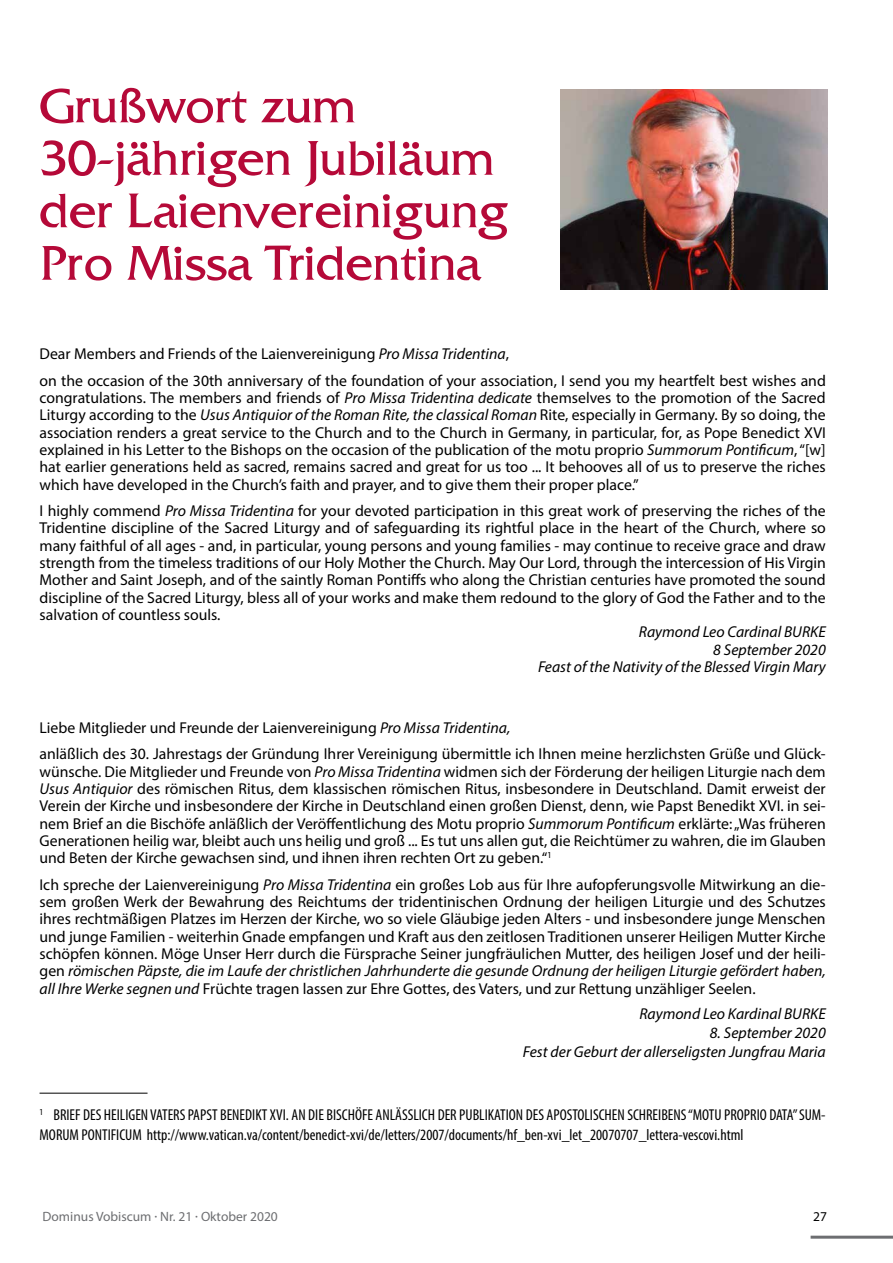
<style>
.page{position:relative;width:893px;height:1263px;background:#fff}
.page>*{position:absolute;margin:0;border:0;box-sizing:border-box;transform-origin:0 0}
.t1{font:51px/52.5px "Fritz Quadrata";color:#b50938}
.t2{font:15.75px/17.4px "Myriad Pro";color:#000;text-align:justify}
.t3{font:condensed 15.75px/20.2px "Myriad Pro";color:#000}
.t4{font:italic 15.75px/17.4px "Myriad Pro";color:#000;text-align:right}
.t5{font:13.5px "Myriad Pro";color:#6d6e71}
.t6{font:13.5px "Myriad Pro";color:#000}
.s1{font-style:italic}
</style>
<div class="page">
<hr style="left:811px;top:1236px;width:82px;height:3px;background:#6d6e71">
<hr style="left:40px;top:1093px;width:108px;height:1px;background:#000">
<img style="left:561px;top:90px;width:266px;height:200px">
<h1 class="t1" style="left:40px;top:80px;width:470px">Grußwort zum<br>30-jährigen Jubiläum der Laienvereinigung<br>Pro Missa Tridentina</h1>
<p class="t2" style="left:40px;top:341px;width:788px;line-height:26.2px">Dear Members and Friends of the Laienvereinigung <span class="s1">Pro Missa Tridentina</span>,<br>on the occasion of the 30th anniversary of the foundation of your association, I send you my heartfelt best wishes and</p>
<p class="t2" style="left:40px;top:389px;width:788px">congratulations. The members and friends of <span class="s1">Pro Missa Tridentina dedicate</span> themselves to the promotion of the Sacred Liturgy according to the <span class="s1">Usus Antiquior of the Roman Rite, the classical Roman</span> Rite, especially in Germany. By so doing, the association renders a great service to the Church and to the Church in Germany, in particular, for, as Pope Benedict XVI explained in his Letter to the Bishops on the occasion of the publication of the motu proprio <span class="s1">Summorum Pontificum</span>, “[w] hat earlier generations held as sacred, remains sacred and great for us too ... It behooves all of us to preserve the riches which have developed in the Church’s faith and prayer, and to give them their proper place.”</p>
<p class="t2" style="left:40px;top:502px;width:788px">I highly commend <span class="s1">Pro Missa Tridentina</span> for your devoted participation in this great work of preserving the riches of the Tridentine discipline of the Sacred Liturgy and of safeguarding its rightful place in the heart of the Church, where so many faithful of all ages - and, in particular, young persons and young families - may continue to receive grace and draw strength from the timeless traditions of our Holy Mother the Church. May Our Lord, through the intercession of His Virgin Mother and Saint Joseph, and of the saintly Roman Pontiffs who along the Christian centuries have promoted the sound discipline of the Sacred Liturgy, bless all of your works and make them redound to the glory of God the Father and to the salvation of countless souls.</p>
<p class="t4" style="left:538px;top:623px;width:289px">Raymond Leo Cardinal BURKE<br>8 September 2020<br>Feast of the Nativity of the Blessed Virgin Mary</p>
<p class="t2" style="left:40px;top:714px;width:788px;line-height:26.2px">Liebe Mitglieder und Freunde der Laienvereinigung <span class="s1">Pro Missa Tridentina,<br></span>anläßlich des 30. Jahrestags der Gründung Ihrer Vereinigung übermittle ich Ihnen meine herzlichsten Grüße und Glück-</p>
<p class="t2" style="left:40px;top:762px;width:788px">wünsche. Die Mitglieder und Freunde von <span class="s1">Pro Missa Tridentina</span> widmen sich der Förderung der heiligen Liturgie nach dem <span class="s1">Usus Antiquior</span> des römischen Ritus, dem klassischen römischen Ritus, insbesondere in Deutschland. Damit erweist der Verein der Kirche und insbesondere der Kirche in Deutschland einen großen Dienst, denn, wie Papst Benedikt XVI. in sei&shy;nem Brief an die Bischöfe anläßlich der Veröffentlichung des Motu proprio <span class="s1">Summorum Pontificum</span> erklärte: „Was früheren Generationen heilig war, bleibt auch uns heilig und groß ... Es tut uns allen gut, die Reichtümer zu wahren, die im Glauben und Beten der Kirche gewachsen sind, und ihnen ihren rechten Ort zu geben.“<sup>1</sup></p>
<p class="t2" style="left:40px;top:875px;width:788px">Ich spreche der Laienvereinigung <span class="s1">Pro Missa Tridentina</span> ein großes Lob aus für Ihre aufopferungsvolle Mitwirkung an die&shy;sem großen Werk der Bewahrung des Reichtums der tridentinischen Ordnung der heiligen Liturgie und des Schutzes ihres rechtmäßigen Platzes im Herzen der Kirche, wo so viele Gläubige jeden Alters - und insbesondere junge Menschen und junge Familien - weiterhin Gnade empfangen und Kraft aus den zeitlosen Traditionen unserer Heiligen Mutter Kirche schöpfen können. Möge Unser Herr durch die Fürsprache Seiner jungfräulichen Mutter, des heiligen Josef und der heili&shy;gen <span class="s1">römischen Päpste, die im Laufe der christlichen Jahrhunderte die gesunde Ordnung der heiligen Liturgie gefördert haben, all Ihre Werke segnen und</span> Früchte tragen lassen zur Ehre Gottes, des Vaters, und zur Rettung unzähliger Seelen.</p>
<p class="t4" style="left:639px;top:1005px;width:188px">Raymond Leo Kardinal BURKE</p>
<p class="t4" style="left:523px;top:1023px;width:304px;line-height:18.9px">8. September 2020<br>Fest der Geburt der allerseligsten Jungfrau Maria</p>
<p class="t3" style="left:40px;top:1105px;width:788px"><sup>1</sup> BRIEF DES HEILIGEN VATERS PAPST BENEDIKT XVI. AN DIE BISCHÖFE ANLÄSSLICH DER PUBLIKATION DES APOSTOLISCHEN SCHREIBENS “MOTU PROPRIO DATA” SUM-<br>MORUM PONTIFICUM http://www.vatican.va/content/benedict-xvi/de/letters/2007/documents/hf_ben-xvi_let_20070707_lettera-vescovi.html</p>
<p class="t5" style="left:43px;top:1208px;width:237px">Dominus Vobiscum · Nr. 21 · Oktober 2020</p>
<p class="t6" style="left:813px;top:1208px;width:15px">27</p>
</div>
